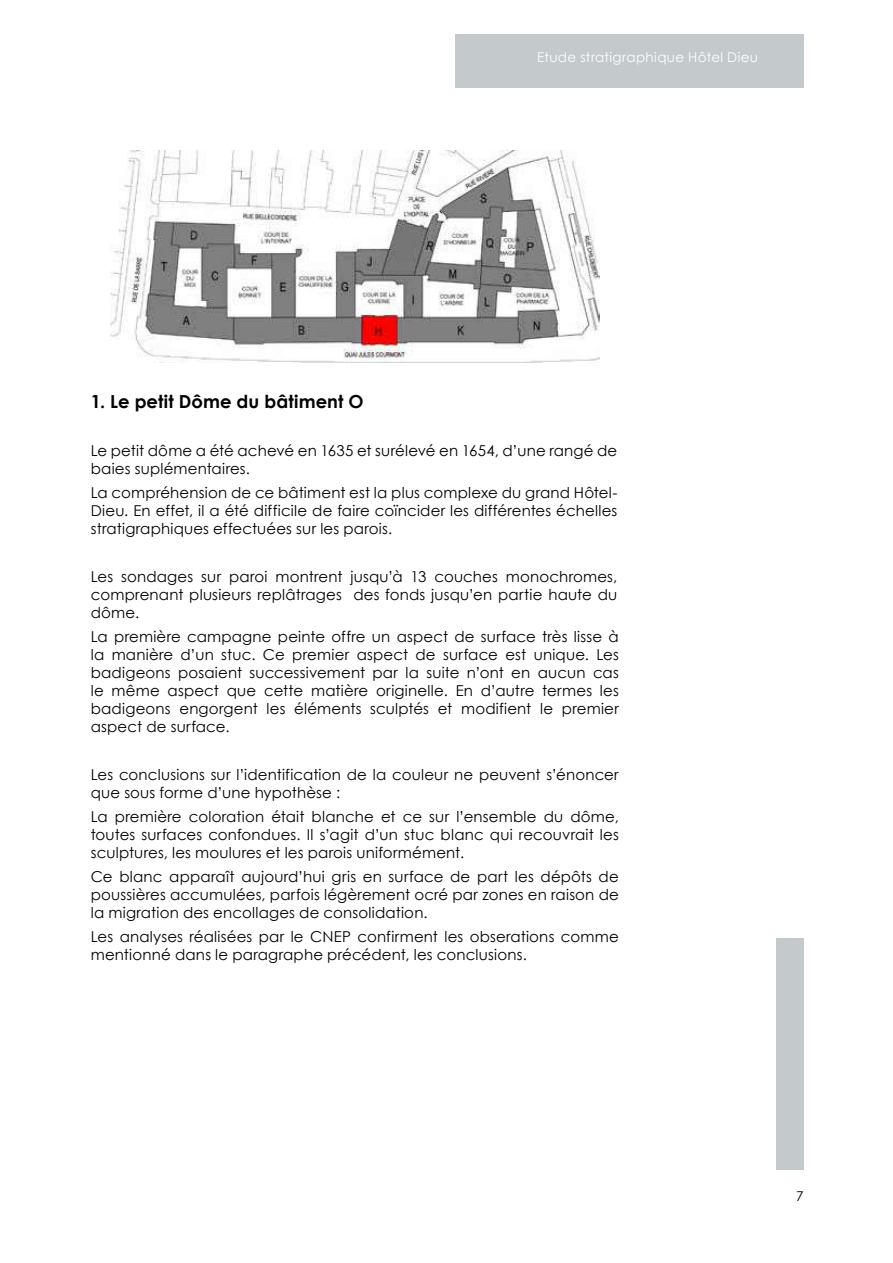
<style>
.page{position:relative;width:893px;height:1263px;background:#fff}
.page>*{position:absolute;margin:0;border:0;box-sizing:border-box;transform-origin:0 0}
.t1{font:700 18px "Century Gothic";letter-spacing:.005em;color:#000}
.t2{font:15px/18px "Century Gothic";letter-spacing:.01em;color:#000;text-align:justify}
.t3{font:13.5px "Century Gothic";letter-spacing:.03em;color:#fff}
.t4{font:13.5px "Century Gothic";color:#000}
</style>
<div class="page">
<div style="left:455px;top:34px;width:349px;height:54px;background:#c4c9cb"></div>
<div style="left:776px;top:938px;width:28px;height:231px;background:#c4c9cb"></div>
<img style="left:111px;top:150px;width:489px;height:213px">
<p class="t3" style="left:537px;top:49px;width:223px">Etude stratigraphique Hôtel Dieu</p>
<p class="t1" style="left:91px;top:390px;width:274px">1. Le petit Dôme du bâtiment O</p>
<p class="t2" style="left:91px;top:441px;width:528px">Le petit dôme a été achevé en 1635 et surélevé en 1654, d’une rangé de baies suplémentaires.</p>
<p class="t2" style="left:91px;top:483px;width:528px">La compréhension de ce bâtiment est la plus complexe du grand Hôtel-Dieu. En effet, il a été difficile de faire coïncider les différentes échelles stratigraphiques effectuées sur les parois.</p>
<p class="t2" style="left:91px;top:567px;width:528px">Les sondages sur paroi montrent jusqu’à 13 couches monochromes, comprenant plusieurs replâtrages des fonds jusqu’en partie haute du dôme.</p>
<p class="t2" style="left:91px;top:627px;width:530px">La première campagne peinte offre un aspect de surface très lisse à la manière d’un stuc. Ce premier aspect de surface est unique. Les badigeons posaient successivement par la suite n’ont en aucun cas le même aspect que cette matière originelle. En d’autre termes les badigeons engorgent les éléments sculptés et modifient le premier aspect de surface.</p>
<p class="t2" style="left:91px;top:765px;width:529px">Les conclusions sur l’identification de la couleur ne peuvent s’énoncer que sous forme d’une hypothèse :</p>
<p class="t2" style="left:91px;top:807px;width:530px">La première coloration était blanche et ce sur l’ensemble du dôme, toutes surfaces confondues. Il s’agit d’un stuc blanc qui recouvrait les sculptures, les moulures et les parois uniformément.</p>
<p class="t2" style="left:91px;top:867px;width:530px">Ce blanc apparaît aujourd’hui gris en surface de part les dépôts de poussières accumulées, parfois légèrement ocré par zones en raison de la migration des encollages de consolidation.</p>
<p class="t2" style="left:91px;top:927px;width:530px">Les analyses réalisées par le CNEP confirment les obserations comme mentionné dans le paragraphe précédent, les conclusions.</p>
<p class="t4" style="left:796px;top:1187px;width:9px">7</p>
</div>
